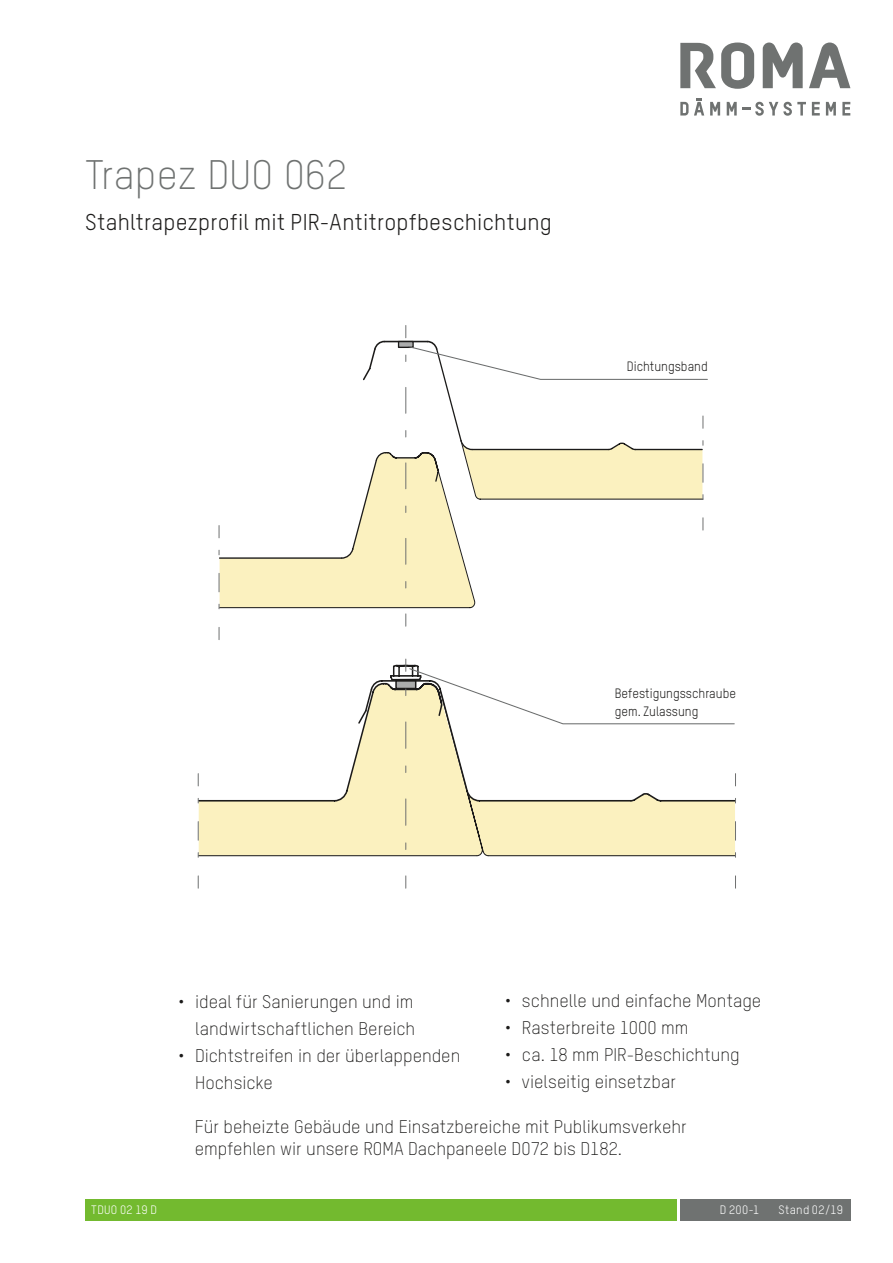
<style>
.page{position:relative;width:893px;height:1263px;background:#fff}
.page>*{position:absolute;margin:0;border:0;box-sizing:border-box;transform-origin:0 0}
.t1{font:300 40.5px "TSTARPRO";letter-spacing:.005em;color:#6f7271}
.t2{font:22.5px "TSTARPRO";letter-spacing:.015em;color:#1c1b1a}
.t3{font:300 18px/27px "TSTARPRO";color:#1c1b1a}
.t4{font:13.35px/18.5px "TSTARPRO";color:#1c1b1a;scale:.94 1}
.t5{font:12px "TSTARPRO";letter-spacing:.02em;color:#fff}
</style>
<div class="page">
<svg style="left:763px;top:43px;width:40px;height:45px"></svg>
<svg style="left:809px;top:43px;width:41px;height:45px"></svg>
<svg style="left:680px;top:43px;width:74px;height:46px"></svg>
<svg style="left:680px;top:98px;width:24px;height:18px"></svg>
<svg style="left:710px;top:102px;width:10px;height:14px"></svg>
<svg style="left:727px;top:102px;width:79px;height:14px"></svg>
<svg style="left:812px;top:102px;width:8px;height:14px"></svg>
<svg style="left:826px;top:102px;width:10px;height:14px"></svg>
<svg style="left:842px;top:102px;width:8px;height:14px"></svg>
<div style="left:85px;top:1199px;width:591px;height:21px;background:#73ba2f"></div>
<div style="left:680px;top:1199px;width:170px;height:21px;background:#6f7271"></div>
<div style="left:199px;top:802px;width:190px;height:53px;background:#fbf1bf"></div>
<svg style="left:198px;top:680px;width:191px;height:122px"></svg>
<hr style="left:199px;top:855px;width:278px;height:1px;background:#1c1b1a">
<svg style="left:405px;top:876px;width:1px;height:12px"></svg>
<svg style="left:198px;top:774px;width:1px;height:12px"></svg>
<svg style="left:198px;top:798px;width:1px;height:14px"></svg>
<svg style="left:198px;top:822px;width:1px;height:36px"></svg>
<svg style="left:198px;top:876px;width:1px;height:12px"></svg>
<svg style="left:735px;top:876px;width:1px;height:12px"></svg>
<svg style="left:218px;top:325px;width:490px;height:315px"></svg>
<svg style="left:389px;top:659px;width:347px;height:199px"></svg>
<h1 class="t1" style="left:85px;top:148px;width:264px">Trapez DUO 062</h1>
<p class="t2" style="left:85px;top:207px;width:468px">Stahltrapezprofil mit PIR-Antitropfbeschichtung</p>
<p class="t4" style="left:627px;top:357px;width:88px">Dichtungsband</p>
<p class="t4" style="left:615px;top:683px;width:131px">Befestigungsschraube gem. Zulassung</p>
<p class="t3" style="left:178px;top:987px;width:239px;text-align:right">• ideal für Sanierungen und im landwirtschaftlichen Bereich</p>
<p class="t3" style="left:195px;top:1041px;width:267px;text-indent:-17px">• Dichtstreifen in der überlappenden<br>Hochsicke</p>
<p class="t3" style="left:505px;top:986px;width:258px">• schnelle und einfache Montage</p>
<p class="t3" style="left:505px;top:1013px;width:185px">• Rasterbreite 1000 mm</p>
<p class="t3" style="left:505px;top:1040px;width:236px">• ca. 18 mm PIR-Beschichtung</p>
<p class="t3" style="left:505px;top:1067px;width:173px">• vielseitig einsetzbar</p>
<p class="t3" style="left:195px;top:1115px;width:493px;line-height:21.6px">Für beheizte Gebäude und Einsatzbereiche mit Publikumsverkehr empfehlen wir unsere ROMA Dachpaneele D072 bis D182.</p>
<p class="t5" style="left:91px;top:1202px;width:67px">TDUO 02 19 D</p>
<p class="t5" style="left:720px;top:1202px;width:41px">D 200-1</p>
<p class="t5" style="left:778px;top:1202px;width:66px">Stand 02/19</p>
</div>
